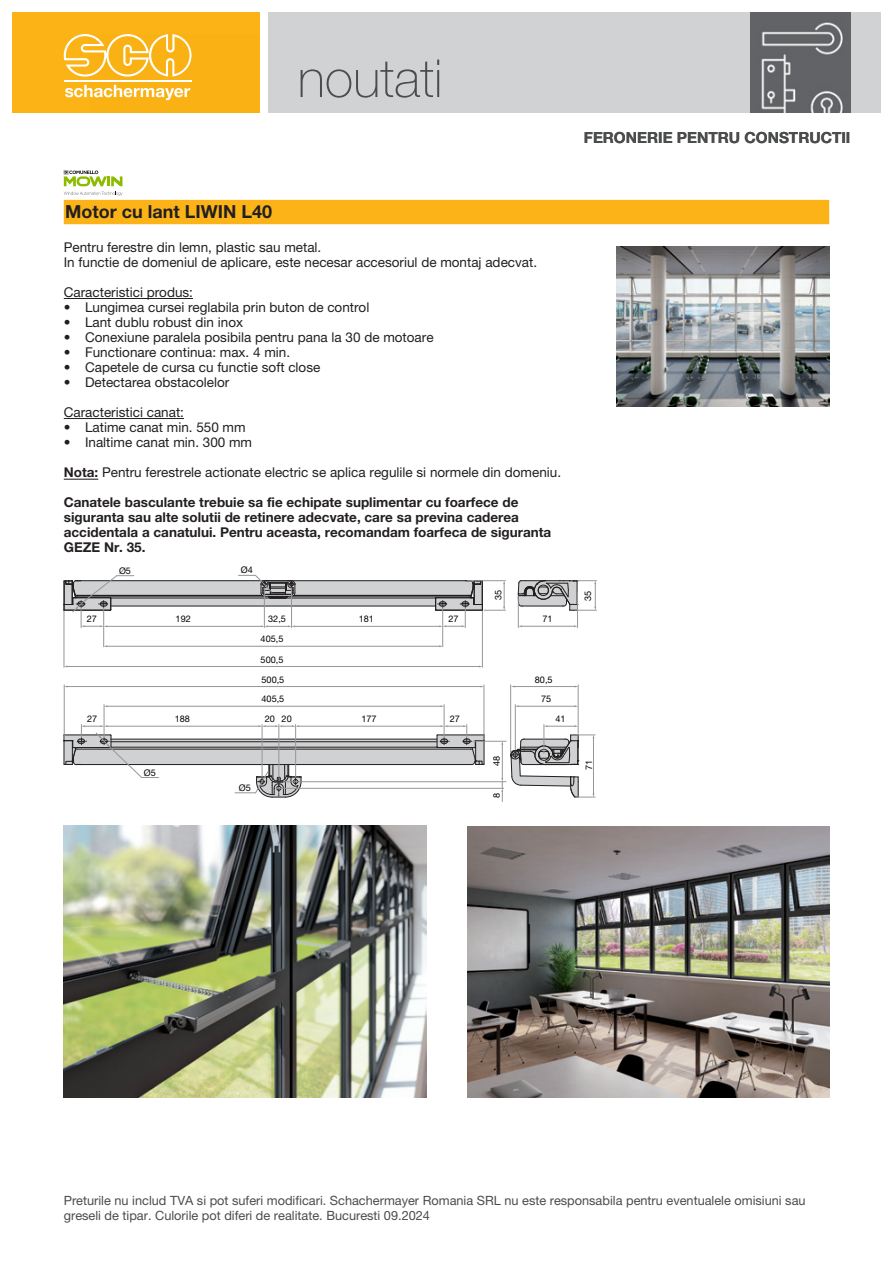
<style>
.page{position:relative;width:893px;height:1263px;background:#fff}
.page>*{position:absolute;margin:0;border:0;box-sizing:border-box;transform-origin:0 0}
.t1{font:100 52.5px "Helvetica Neue LT Pro";color:#4b4c4d}
.ProduktgruppeName{font:700 18px "Helvetica Neue LT Pro";color:#231f20}
.t2{font:700 15.3px "Helvetica Neue LT Pro";color:#4b4c4d}
.ProduktblockAbsatz{font:13.5px "Helvetica Neue LT Pro";color:#231f20}
.ProduktblockAbsatz-2{font:700 13.5px/15px "Helvetica Neue LT Pro";color:#231f20}
.t3{font:12.75px/15.3px "Helvetica Neue LT Pro";color:#4b4c4d}
.t4{font:9.15px "Helvetica Neue LT Pro";color:#000}
.s1{font-weight:700}
</style>
<div class="page">
<hr style="left:64px;top:298px;width:129px;height:1px;background:#231f20">
<hr style="left:64px;top:418px;width:120px;height:1px;background:#231f20">
<div style="left:65px;top:201px;width:763px;height:22px;background:#fbb318"></div>
<div style="left:64px;top:200px;width:765px;height:24px;border:2px solid #fbb318"></div>
<svg style="left:64px;top:192px;width:58px;height:4px"></svg>
<svg style="left:64px;top:170px;width:58px;height:16px"></svg>
<img style="left:617px;top:247px;width:212px;height:159px">
<img style="left:467px;top:826px;width:362px;height:272px">
<img style="left:64px;top:826px;width:363px;height:272px">
<hr style="left:64px;top:685px;width:1px;height:54px;background:#95969b">
<hr style="left:484px;top:685px;width:1px;height:54px;background:#95969b">
<hr style="left:67px;top:686px;width:414px;height:1px;background:#95969b">
<hr style="left:515px;top:704px;width:1px;height:46px;background:#95969b">
<hr style="left:518px;top:706px;width:57px;height:1px;background:#95969b">
<hr style="left:578px;top:685px;width:1px;height:48px;background:#95969b">
<hr style="left:510px;top:685px;width:1px;height:68px;background:#95969b">
<hr style="left:514px;top:686px;width:61px;height:1px;background:#95969b">
<hr style="left:104px;top:704px;width:1px;height:33px;background:#95969b">
<hr style="left:444px;top:704px;width:1px;height:33px;background:#95969b">
<hr style="left:107px;top:706px;width:334px;height:1px;background:#95969b">
<hr style="left:473px;top:741px;width:33px;height:1px;background:#95969b">
<hr style="left:276px;top:781px;width:230px;height:1px;background:#95969b">
<svg style="left:64px;top:724px;width:421px;height:74px"></svg>
<hr style="left:502px;top:744px;width:1px;height:35px;background:#95969b">
<svg style="left:501px;top:778px;width:2px;height:23px"></svg>
<hr style="left:276px;top:788px;width:228px;height:1px;background:#95969b">
<svg style="left:510px;top:724px;width:85px;height:74px"></svg>
<hr style="left:442px;top:608px;width:1px;height:39px;background:#95969b">
<hr style="left:103px;top:608px;width:1px;height:39px;background:#95969b">
<hr style="left:107px;top:646px;width:333px;height:1px;background:#95969b">
<svg style="left:518px;top:580px;width:79px;height:31px"></svg>
<hr style="left:518px;top:596px;width:1px;height:31px;background:#95969b">
<hr style="left:577px;top:592px;width:1px;height:35px;background:#95969b">
<hr style="left:521px;top:626px;width:54px;height:1px;background:#95969b">
<hr style="left:482px;top:611px;width:1px;height:56px;background:#95969b">
<hr style="left:64px;top:611px;width:1px;height:56px;background:#95969b">
<hr style="left:67px;top:666px;width:413px;height:1px;background:#95969b">
<svg style="left:64px;top:575px;width:441px;height:52px"></svg>
<div style="left:13px;top:13px;width:246px;height:100px;background:#fcb315"></div>
<div style="left:89px;top:34px;width:170px;height:79px;background:#fab113"></div>
<div style="left:268px;top:13px;width:612px;height:100px;background:#d1d2d4"></div>
<svg style="left:64px;top:34px;width:128px;height:43px;background:#fbc248"></svg>
<svg style="left:65px;top:85px;width:125px;height:15px"></svg>
<hr style="left:64px;top:81px;width:128px;height:1px;background:#fff">
<img style="left:750px;top:13px;width:100px;height:100px">
<hr style="left:64px;top:479px;width:34px;height:1px;background:#231f20">
<h1 class="t1" style="left:298px;top:48px;width:146px">noutati</h1>
<p class="t2" style="left:584px;top:128px;width:268px">FERONERIE PENTRU CONSTRUCTII</p>
<p class="ProduktgruppeName" style="left:65px;top:201px;width:208px">Motor cu lant LIWIN L40</p>
<p class="ProduktblockAbsatz" style="left:64px;top:239px;width:259px">Pentru ferestre din lemn, plastic sau metal.</p>
<p class="ProduktblockAbsatz" style="left:64px;top:254px;width:475px">In functie de domeniul de aplicare, este necesar accesoriul de montaj adecvat.</p>
<p class="ProduktblockAbsatz" style="left:64px;top:284px;width:131px">Caracteristici produs:</p>
<p class="ProduktblockAbsatz" style="left:64px;top:299px;width:307px">• Lungimea cursei reglabila prin buton de control</p>
<p class="ProduktblockAbsatz" style="left:64px;top:314px;width:181px">• Lant dublu robust din inox</p>
<p class="ProduktblockAbsatz" style="left:64px;top:329px;width:371px">• Conexiune paralela posibila pentru pana la 30 de motoare</p>
<p class="ProduktblockAbsatz" style="left:64px;top:344px;width:228px">• Functionare continua: max. 4 min.</p>
<p class="ProduktblockAbsatz" style="left:64px;top:359px;width:258px">• Capetele de cursa cu functie soft close</p>
<p class="ProduktblockAbsatz" style="left:64px;top:374px;width:167px">• Detectarea obstacolelor</p>
<p class="ProduktblockAbsatz" style="left:64px;top:404px;width:122px">Caracteristici canat:</p>
<p class="ProduktblockAbsatz" style="left:64px;top:419px;width:183px">• Latime canat min. 550 mm</p>
<p class="ProduktblockAbsatz" style="left:64px;top:434px;width:190px">• Inaltime canat min. 300 mm</p>
<p class="ProduktblockAbsatz" style="left:64px;top:464px;width:499px"><span class="s1">Nota:</span> Pentru ferestrele actionate electric se aplica regulile si normele din domeniu.</p>
<p class="ProduktblockAbsatz-2" style="left:64px;top:495px;width:489px">Canatele basculante trebuie sa fie echipate suplimentar cu foarfece de siguranta sau alte solutii de retinere adecvate, care sa previna caderea accidentala a canatului. Pentru aceasta, recomandam foarfeca de siguranta GEZE Nr. 35.</p>
<p class="t4" style="left:119px;top:565px;width:14px">Ø5</p>
<p class="t4" style="left:241px;top:565px;width:14px">Ø4</p>
<p class="t4" style="left:87px;top:614px;width:12px">27</p>
<p class="t4" style="left:176px;top:614px;width:17px">192</p>
<p class="t4" style="left:268px;top:614px;width:19px">32,5</p>
<p class="t4" style="left:359px;top:614px;width:17px">181</p>
<p class="t4" style="left:448px;top:614px;width:12px">27</p>
<p class="t4" style="left:261px;top:633px;width:24px">405,5</p>
<p class="t4" style="left:261px;top:654px;width:24px">500,5</p>
<p class="t4" style="left:261px;top:674px;width:24px">500,5</p>
<p class="t4" style="left:261px;top:693px;width:24px">405,5</p>
<p class="t4" style="left:87px;top:713px;width:12px">27</p>
<p class="t4" style="left:175px;top:713px;width:17px">188</p>
<p class="t4" style="left:265px;top:713px;width:12px">20</p>
<p class="t4" style="left:450px;top:713px;width:12px">27</p>
<p class="t4" style="left:282px;top:713px;width:12px">20</p>
<p class="t4" style="left:361px;top:713px;width:17px">177</p>
<p class="t4" style="left:144px;top:767px;width:14px">Ø5</p>
<p class="t4" style="left:239px;top:782px;width:14px">Ø5</p>
<p class="t4" style="left:493px;top:600px;width:12px;rotate:-90deg">35</p>
<p class="t4" style="left:491px;top:765px;width:11px;rotate:-90deg">84</p>
<p class="t4" style="left:491px;top:798px;width:7px;rotate:-90deg">8</p>
<p class="t4" style="left:542px;top:614px;width:12px">71</p>
<p class="t4" style="left:535px;top:674px;width:19px">80,5</p>
<p class="t4" style="left:541px;top:693px;width:12px">75</p>
<p class="t4" style="left:555px;top:713px;width:12px">41</p>
<p class="t4" style="left:583px;top:601px;width:12px;rotate:-90deg">35</p>
<p class="t4" style="left:583px;top:770px;width:12px;rotate:-90deg">71</p>
<p class="t3" style="left:64px;top:1193px;width:743px">Preturile nu includ TVA si pot suferi modificari. Schachermayer Romania SRL nu este responsabila pentru eventualele omisiuni sau greseli de tipar. Culorile pot diferi de realitate. Bucuresti 09.2024</p>
</div>
